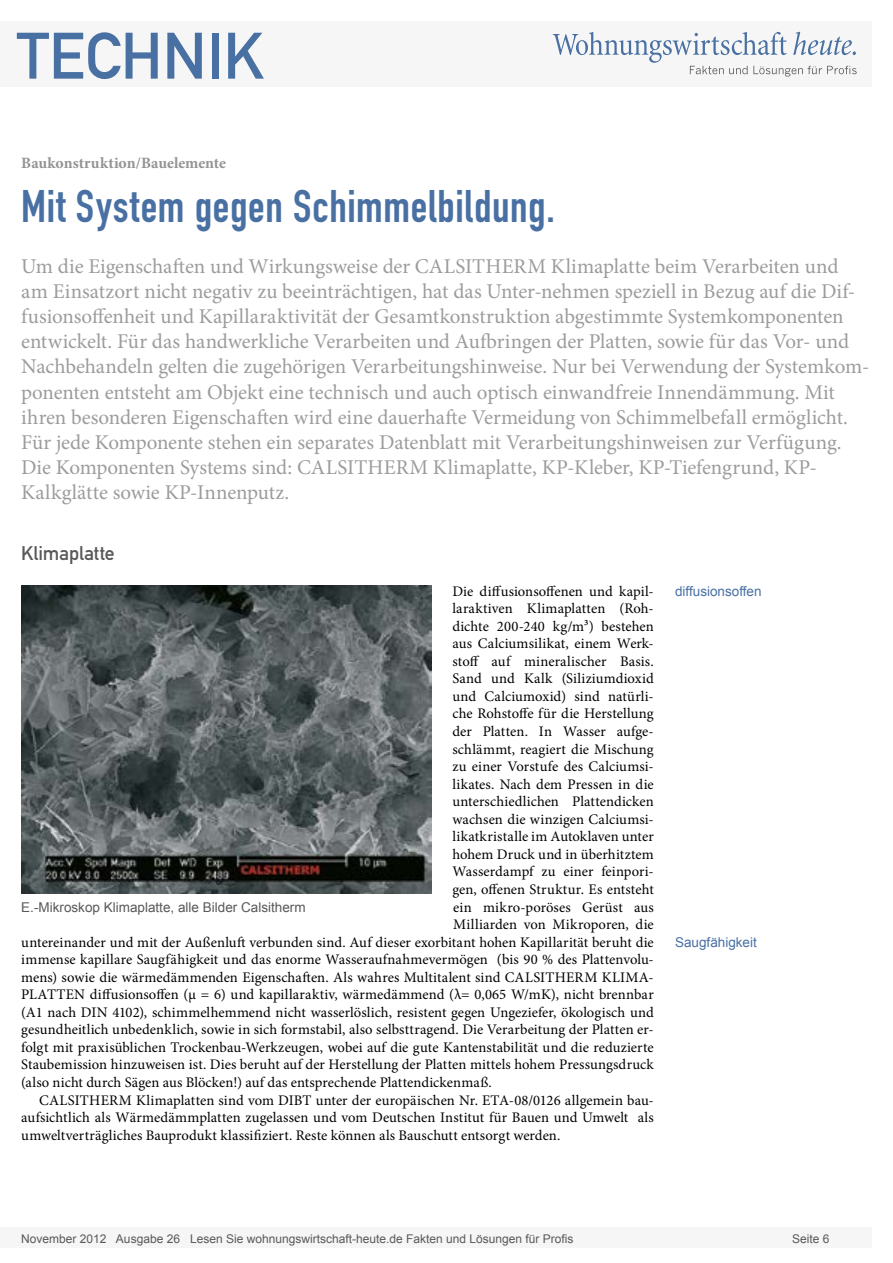
<style>
.page{position:relative;width:893px;height:1263px;background:#fff}
.page>*{position:absolute;margin:0;border:0;box-sizing:border-box;transform-origin:0 0}
.t1{font:64.5px "DIN Mittelschrift";color:#4970a3}
.Überschrift_Groß{font:45px "DIN Engschrift";letter-spacing:.015em;color:#4970a3}
.Anlesetext{font:21px/25.2px "Minion Pro";letter-spacing:-.005em;color:#9c9c9c}
.Überschrift_Grau{font:19.5px "DIN Mittelschrift";letter-spacing:-.005em;color:#595959}
.Kategorie{font:700 15.75px "Minion Pro";color:#939393}
.Fließtext_erste_Zeil{font:14.7px "Minion Pro";letter-spacing:.005em;color:#000}
.Fliesstext{font:14.7px/17.5px "Minion Pro";letter-spacing:.005em;color:#000;text-align:justify}
.Bildunterschrift{font:13.5px "Arial";color:#595959}
.Info{font:13.5px "Arial";color:#4970a3}
.t2{font:12px "Arial";color:#595959}
</style>
<div class="page">
<div style="left:0;top:1227px;width:872px;height:20px;background:#f6f6f6"></div>
<div style="left:0;top:21px;width:872px;height:66px;background:#f6f6f6"></div>
<svg style="left:553px;top:32px;width:304px;height:45px"></svg>
<img style="left:21px;top:586px;width:410px;height:307px">
<h1 class="t1" style="left:17px;top:18px;width:249px">TECHNIK</h1>
<p class="Kategorie" style="left:21px;top:152px;width:206px">Baukonstruktion/Bauelemente</p>
<p class="Überschrift_Groß" style="left:21px;top:180px;width:535px">Mit System gegen Schimmelbildung.</p>
<p class="Anlesetext" style="left:21px;top:253px;width:850px">Um die Eigenschaften und Wirkungsweise der CALSITHERM Klimaplatte beim Verarbeiten und am Einsatzort nicht negativ zu beeinträchtigen, hat das Unter-nehmen speziell in Bezug auf die Dif&shy;fusionsoffenheit und Kapillaraktivität der Gesamtkonstruktion abgestimmte Systemkomponenten entwickelt. Für das handwerkliche Verarbeiten und Aufbringen der Platten, sowie für das Vor- und Nachbehandeln gelten die zugehörigen Verarbeitungshinweise. Nur bei Verwendung der Systemkom&shy;ponenten entsteht am Objekt eine technisch und auch optisch einwandfreie Innendämmung. Mit ihren besonderen Eigenschaften wird eine dauerhafte Vermeidung von Schimmelbefall ermöglicht.<br>Für jede Komponente stehen ein separates Datenblatt mit Verarbeitungshinweisen zur Verfügung.</p>
<p class="Anlesetext" style="left:21px;top:455px;width:797px">Die Komponenten Systems sind: CALSITHERM Klimaplatte, KP-Kleber, KP-Tiefengrund, KP-<br>Kalkglätte sowie KP-Innenputz.</p>
<p class="Überschrift_Grau" style="left:21px;top:542px;width:95px">Klimaplatte</p>
<p class="Fließtext_erste_Zeil" style="left:452px;top:581px;width:203px">Die diffusionsoffenen und kapil-</p>
<p class="Fließtext_erste_Zeil" style="left:452px;top:599px;width:203px">laraktiven Klimaplatten (Roh-</p>
<p class="Fließtext_erste_Zeil" style="left:452px;top:616px;width:203px">dichte 200-240 kg/m³) bestehen</p>
<p class="Fließtext_erste_Zeil" style="left:452px;top:634px;width:203px">aus Calciumsilikat, einem Werk-</p>
<p class="Fließtext_erste_Zeil" style="left:452px;top:651px;width:203px">stoff auf mineralischer Basis.</p>
<p class="Fließtext_erste_Zeil" style="left:452px;top:669px;width:203px">Sand und Kalk (Siliziumdioxid</p>
<p class="Fließtext_erste_Zeil" style="left:452px;top:686px;width:203px">und Calciumoxid) sind natürli-</p>
<p class="Fließtext_erste_Zeil" style="left:452px;top:704px;width:203px">che Rohstoffe für die Herstellung</p>
<p class="Fließtext_erste_Zeil" style="left:452px;top:721px;width:203px">der Platten. In Wasser aufge-</p>
<p class="Fließtext_erste_Zeil" style="left:452px;top:739px;width:203px">schlämmt, reagiert die Mischung</p>
<p class="Fließtext_erste_Zeil" style="left:452px;top:756px;width:203px">zu einer Vorstufe des Calciumsi-</p>
<p class="Fließtext_erste_Zeil" style="left:452px;top:774px;width:203px">likates. Nach dem Pressen in die</p>
<p class="Fließtext_erste_Zeil" style="left:452px;top:792px;width:203px">unterschiedlichen Plattendicken</p>
<p class="Fließtext_erste_Zeil" style="left:452px;top:809px;width:203px">wachsen die winzigen Calciumsi-</p>
<p class="Fließtext_erste_Zeil" style="left:452px;top:827px;width:203px">likatkristalle im Autoklaven unter</p>
<p class="Fließtext_erste_Zeil" style="left:452px;top:844px;width:203px">hohem Druck und in überhitztem</p>
<p class="Fließtext_erste_Zeil" style="left:452px;top:862px;width:203px">Wasserdampf zu einer feinpori-</p>
<p class="Fließtext_erste_Zeil" style="left:452px;top:879px;width:203px">gen, offenen Struktur. Es entsteht</p>
<p class="Fließtext_erste_Zeil" style="left:453px;top:897px;width:202px">ein mikro-poröses Gerüst aus</p>
<p class="Fließtext_erste_Zeil" style="left:453px;top:914px;width:202px">Milliarden von Mikroporen, die</p>
<p class="Fließtext_erste_Zeil" style="left:21px;top:932px;width:634px">untereinander und mit der Außenluft verbunden sind. Auf dieser exorbitant hohen Kapillarität beruht die</p>
<p class="Fließtext_erste_Zeil" style="left:21px;top:950px;width:634px">immense kapillare Saugfähigkeit und das enorme Wasseraufnahmevermögen (bis 90 % des Plattenvolu-</p>
<p class="Fließtext_erste_Zeil" style="left:21px;top:967px;width:634px">mens) sowie die wärmedämmenden Eigenschaften. Als wahres Multitalent sind CALSITHERM KLIMA-</p>
<p class="Fließtext_erste_Zeil" style="left:21px;top:985px;width:634px">PLATTEN diffusionsoffen (µ = 6) und kapillaraktiv, wärmedämmend (λ= 0,065 W/mK), nicht brennbar</p>
<p class="Fließtext_erste_Zeil" style="left:21px;top:1002px;width:634px">(A1 nach DIN 4102), schimmelhemmend nicht wasserlöslich, resistent gegen Ungeziefer, ökologisch und</p>
<p class="Fließtext_erste_Zeil" style="left:21px;top:1020px;width:634px">gesundheitlich unbedenklich, sowie in sich formstabil, also selbsttragend. Die Verarbeitung der Platten er-</p>
<p class="Fließtext_erste_Zeil" style="left:21px;top:1037px;width:634px">folgt mit praxisüblichen Trockenbau-Werkzeugen, wobei auf die gute Kantenstabilität und die reduzierte</p>
<p class="Fließtext_erste_Zeil" style="left:21px;top:1055px;width:634px">Staubemission hinzuweisen ist. Dies beruht auf der Herstellung der Platten mittels hohem Pressungsdruck</p>
<p class="Fließtext_erste_Zeil" style="left:21px;top:1072px;width:472px">(also nicht durch Sägen aus Blöcken!) auf das entsprechende Plattendickenmaß.</p>
<p class="Fliesstext" style="left:21px;top:1091px;width:634px;text-indent:18px">CALSITHERM Klimaplatten sind vom DIBT unter der europäischen Nr. ETA-08/0126 allgemein bau&shy;aufsichtlich als Wärmedämmplatten zugelassen und vom Deutschen Institut für Bauen und Umwelt als umweltverträgliches Bauprodukt klassifiziert. Reste können als Bauschutt entsorgt werden.</p>
<p class="Bildunterschrift" style="left:21px;top:898px;width:286px">E.-Mikroskop Klimaplatte, alle Bilder Calsitherm</p>
<p class="Info" style="left:675px;top:582px;width:88px">diffusionsoffen</p>
<p class="Info" style="left:675px;top:933px;width:83px">Saugfähigkeit</p>
<p class="t2" style="left:21px;top:1230px;width:554px">November 2012 Ausgabe 26 Lesen Sie wohnungswirtschaft-heute.de Fakten und Lösungen für Profis</p>
<p class="t2" style="left:792px;top:1231px;width:39px">Seite 6</p>
</div>
